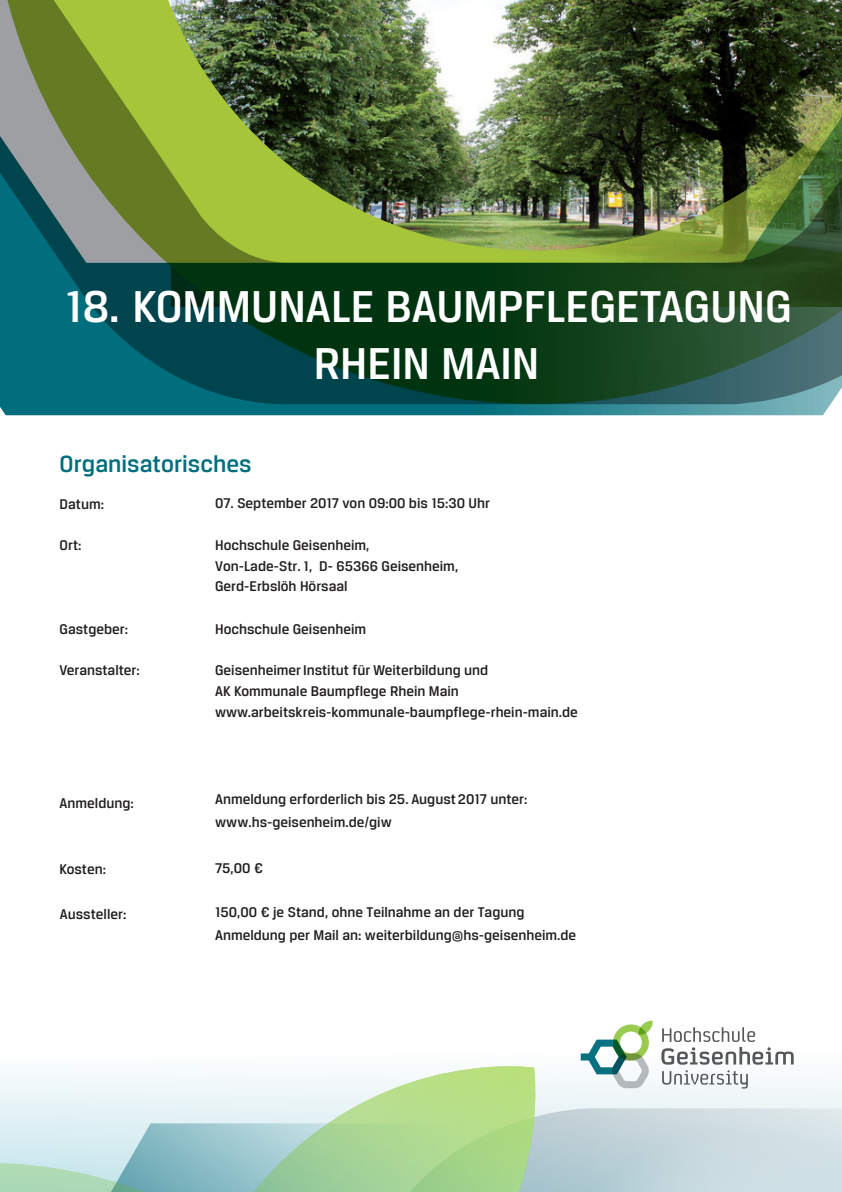
<style>
.page{position:relative;width:842px;height:1192px;background:#fff}
.page>*{position:absolute;margin:0;border:0;box-sizing:border-box;transform-origin:0 0}
.t1{font:500 47.5px/57px "Breuer Text";color:#fff;text-align:center}
.t2{font:500 25px "Breuer Text";color:#006e7c}
.t3{font:500 15px/20.4px "Breuer Text";color:#231f20}
</style>
<div class="page">
<svg style="left:1px;top:409px;width:826px;height:7px;background:#338b96"></svg>
<img style="left:0;top:0;width:842px;height:409px">
<svg style="left:0;top:1053px;width:842px;height:66px"></svg>
<svg style="left:554px;top:1101px;width:288px;height:91px;background:#d8e4e8"></svg>
<svg style="left:0;top:1119px;width:785px;height:73px;background:#c6dae0"></svg>
<svg style="left:159px;top:1053px;width:395px;height:139px"></svg>
<svg style="left:0;top:1163px;width:438px;height:29px;background:#9acab1"></svg>
<svg style="left:581px;top:1020px;width:72px;height:68px"></svg>
<svg style="left:661px;top:1027px;width:133px;height:62px"></svg>
<h1 class="t1" style="left:66px;top:278px;width:728px">18. KOMMUNALE BAUMPFLEGETAGUNG<br>RHEIN MAIN</h1>
<h2 class="t2" style="left:60px;top:450px;width:194px">Organisatorisches</h2>
<p class="t3" style="left:60px;top:493px;width:46px">Datum:</p>
<p class="t3" style="left:60px;top:535px;width:23px">Ort:</p>
<p class="t3" style="left:215px;top:493px;width:276px">07. September 2017 von 09:00 bis 15:30 Uhr</p>
<p class="t3" style="left:215px;top:535px;width:245px">Hochschule Geisenheim,<br>Von-Lade-Str. 1, D- 65366 Geisenheim,<br>Gerd-Erbslöh Hörsaal</p>
<p class="t3" style="left:215px;top:618px;width:153px">Hochschule Geisenheim</p>
<p class="t3" style="left:215px;top:660px;width:364px;line-height:20.9px">Geisenheimer Institut für Weiterbildung und<br>AK Kommunale Baumpflege Rhein Main www.arbeitskreis-kommunale-baumpflege-rhein-main.de</p>
<p class="t3" style="left:60px;top:618px;width:70px">Gastgeber:</p>
<p class="t3" style="left:60px;top:660px;width:82px">Veranstalter:</p>
<p class="t3" style="left:60px;top:792px;width:76px">Anmeldung:</p>
<p class="t3" style="left:60px;top:859px;width:48px">Kosten:</p>
<p class="t3" style="left:60px;top:904px;width:68px">Aussteller:</p>
<p class="t3" style="left:215px;top:787px;width:314px;line-height:23.2px">Anmeldung erforderlich bis 25. August 2017 unter: www.hs-geisenheim.de/giw</p>
<p class="t3" style="left:215px;top:858px;width:49px">75,00 €</p>
<p class="t3" style="left:215px;top:901px;width:363px;line-height:22.4px">150,00 € je Stand, ohne Teilnahme an der Tagung<br>Anmeldung per Mail an: weiterbildung@hs-geisenheim.de</p>
</div>
